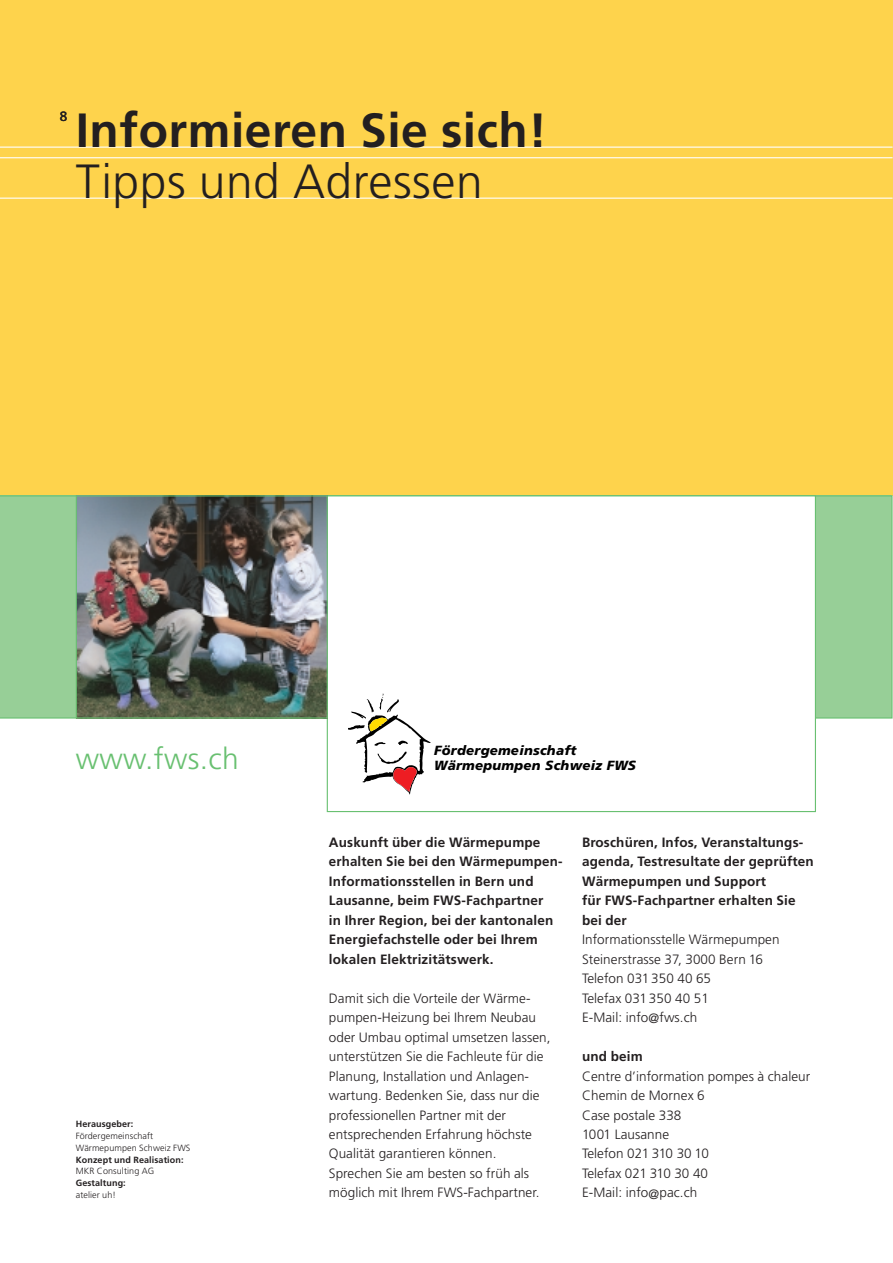
<style>
.page{position:relative;width:893px;height:1263px;background:#fff}
.page>*{position:absolute;margin:0;border:0;box-sizing:border-box;transform-origin:0 0}
.t1{font:700 48px "Frutiger";letter-spacing:.01em;color:#231f20}
.t2{font:300 48px "Frutiger";letter-spacing:.01em;color:#231f20}
.t3{font:300 30px "Frutiger";letter-spacing:.01em;color:#69c071}
.t4{font:300 13.5px/19.5px "Frutiger";letter-spacing:.005em;color:#231f20}
.t5{font:700 13.5px/19.5px "Frutiger";letter-spacing:.01em;color:#231f20}
.t6{font:13.5px "Frutiger";color:#231f20}
.t7{font:italic 900 13.2px/14.9px "Frutiger";letter-spacing:.02em;color:#000}
.t8{font:300 9px/11.7px "Frutiger";letter-spacing:.01em;color:#231f20}
.t9{font:700 9px "Frutiger";letter-spacing:.01em;color:#231f20}
</style>
<div class="page">
<div style="left:0;top:0;width:892px;height:495px;background:#fed34c"></div>
<hr style="left:0;top:157px;width:892px;height:1px;background:#fff">
<hr style="left:0;top:147px;width:892px;height:1px;background:#fff">
<hr style="left:0;top:198px;width:892px;height:1px;background:#fff">
<div style="left:0;top:495px;width:892px;height:224px;background:#97cf97"></div>
<div style="left:327px;top:496px;width:488px;height:316px;background:#fff"></div>
<svg style="left:348px;top:694px;width:83px;height:100px"></svg>
<img style="left:78px;top:497px;width:248px;height:220px">
<div style="left:76px;top:495px;width:252px;height:224px;border:1px solid #69c071"></div>
<p class="t6" style="left:60px;top:111px;width:9px">8</p>
<h1 class="t1" style="left:76px;top:111px;width:473px">Informieren Sie sich!</h1>
<h1 class="t2" style="left:76px;top:162px;width:408px">Tipps und Adressen</h1>
<h2 class="t3" style="left:76px;top:747px;width:165px">www.fws.ch</h2>
<p class="t7" style="left:434px;top:744px;width:203px">Fördergemeinschaft<br>Wärmepumpen Schweiz FWS</p>
<p class="t9" style="left:76px;top:1121px;width:59px">Herausgeber:</p>
<p class="t8" style="left:76px;top:1131px;width:116px">Fördergemeinschaft<br>Wärmepumpen Schweiz FWS</p>
<p class="t9" style="left:76px;top:1156px;width:109px">Konzept und Realisation:</p>
<p class="t8" style="left:76px;top:1166px;width:80px">MKR Consulting AG</p>
<p class="t9" style="left:76px;top:1179px;width:51px">Gestaltung:</p>
<p class="t8" style="left:76px;top:1189px;width:42px">atelier uh!</p>
<p class="t5" style="left:329px;top:834px;width:235px">Auskunft über die Wärmepumpe erhalten Sie bei den Wärmepumpen-<br>Informationsstellen in Bern und<br>Lausanne, beim FWS-Fachpartner<br>in Ihrer Region, bei der kantonalen<br>Energiefachstelle oder bei Ihrem lokalen Elektrizitätswerk.</p>
<p class="t4" style="left:329px;top:989px;width:223px">Damit sich die Vorteile der Wärme&shy;pumpen-Heizung bei Ihrem Neubau oder Umbau optimal umsetzen lassen, unterstützen Sie die Fachleute für die Planung, Installation und Anlagen&shy;wartung. Bedenken Sie, dass nur die professionellen Partner mit der entsprechenden Erfahrung höchste Qualität garantieren können.<br>Sprechen Sie am besten so früh als möglich mit Ihrem FWS-Fachpartner.</p>
<p class="t5" style="left:582px;top:834px;width:233px">Broschüren, Infos, Veranstaltungs&shy;agenda, Testresultate der geprüften<br>Wärmepumpen und Support<br>für FWS-Fachpartner erhalten Sie bei der</p>
<p class="t4" style="left:582px;top:931px;width:199px">Informationsstelle Wärmepumpen<br>Steinerstrasse 37, 3000 Bern 16<br>Telefon 031 350 40 65<br>Telefax 031 350 40 51<br>E-Mail: info@fws.ch</p>
<p class="t5" style="left:582px;top:1048px;width:62px">und beim</p>
<p class="t4" style="left:582px;top:1067px;width:230px">Centre d’information pompes à chaleur<br>Chemin de Mornex 6<br>Case postale 338<br>1001 Lausanne<br>Telefon 021 310 30 10<br>Telefax 021 310 30 40<br>E-Mail: info@pac.ch</p>
</div>
